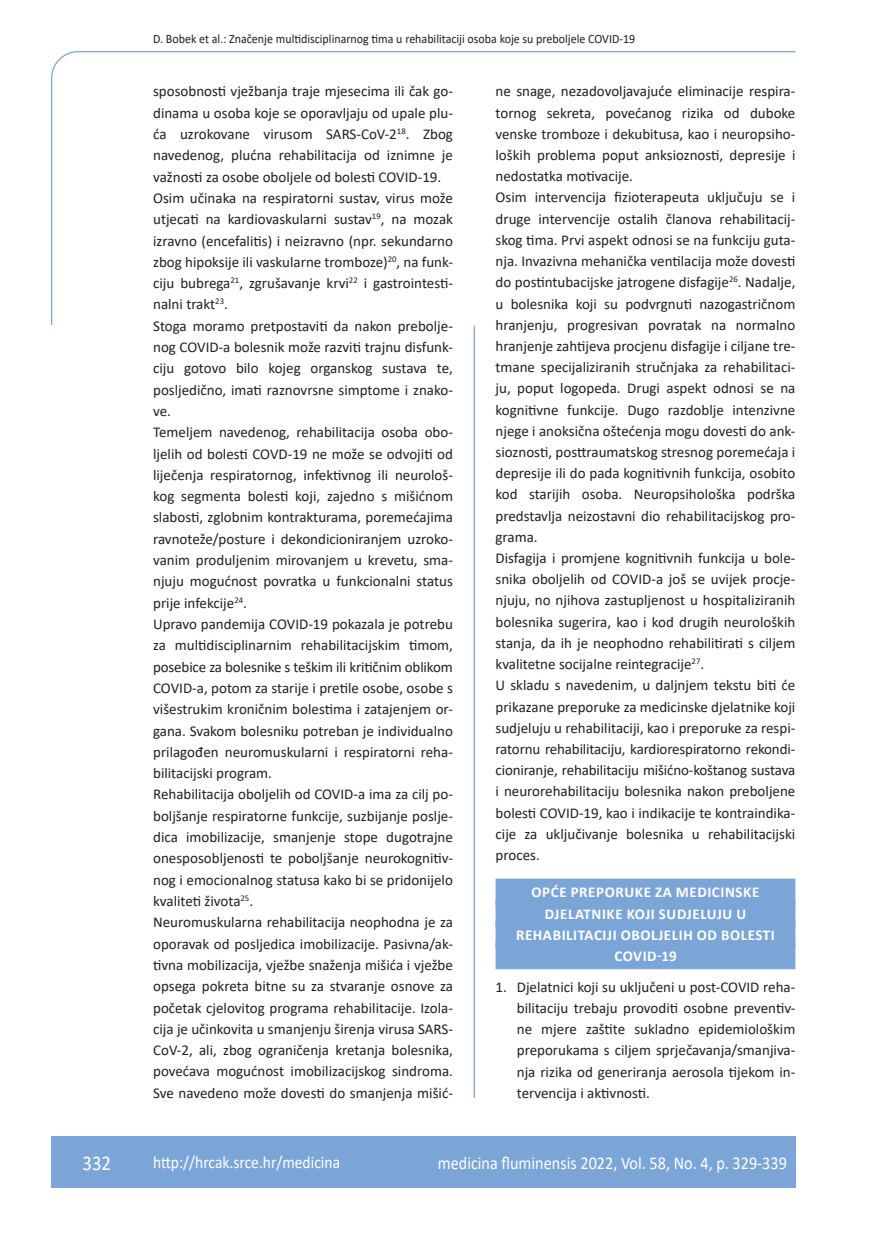
<style>
.page{position:relative;width:872px;height:1234px;background:#fff}
.page>*{position:absolute;margin:0;border:0;box-sizing:border-box;transform-origin:0 0}
.t1{font:21px "Calibri";color:#fff;scale:.9 1}
.t2{font:18px "Calibri";color:#fff;scale:.9 1}
.t3{font:17.25px "Calibri";color:#fff;scale:.9 1}
.t4{font:15px/21.3px "Calibri";color:#231f20}
.t5{font:700 15px/21.1px "Calibri";letter-spacing:.04em;color:#fff;text-align:center}
.t6{font:12.75px "Calibri";color:#231f20;scale:.94 1}
</style>
<div class="page">
<svg style="left:51px;top:51px;width:745px;height:274px"></svg>
<hr style="left:473px;top:325px;width:2px;height:772px;background:#7ca5d7">
<div style="left:51px;top:1135px;width:744px;height:51px;background:#7ca5d7"></div>
<div style="left:495px;top:878px;width:300px;height:27px;background:#7ca5d7"></div>
<div style="left:495px;top:899px;width:300px;height:27px;background:#7ca5d7"></div>
<div style="left:495px;top:920px;width:300px;height:27px;background:#7ca5d7"></div>
<div style="left:495px;top:942px;width:300px;height:27px;background:#7ca5d7"></div>
<p class="t6" style="left:153px;top:29px;width:514px">D. Bobek et al.: Značenje multidisciplinarnog tima u rehabilitaciji osoba koje su preboljele COVID-19</p>
<p class="t4" style="left:153px;top:80px;width:301px">sposobnosti vježbanja traje mjesecima ili čak go&shy;dinama u osoba koje se oporavljaju od upale plu&shy;ća uzrokovane virusom SARS-CoV-2<sup>18</sup>. Zbog navedenog, plućna rehabilitacija od iznimne je važnosti za osobe oboljele od bolesti COVID-19.<br>Osim učinaka na respiratorni sustav, virus može utjecati na kardiovaskularni sustav<sup>19</sup>, na mozak izravno (encefalitis) i neizravno (npr. sekundarno zbog hipoksije ili vaskularne tromboze)<sup>20</sup>, na funk&shy;ciju bubrega<sup>21</sup>, zgrušavanje krvi<sup>22</sup> i gastrointesti&shy;nalni trakt<sup>23</sup>.<br>Stoga moramo pretpostaviti da nakon prebolje&shy;nog COVID-a bolesnik može razviti trajnu disfunk&shy;ciju gotovo bilo kojeg organskog sustava te, posljedično, imati raznovrsne simptome i znako&shy;ve.<br>Temeljem navedenog, rehabilitacija osoba obo&shy;ljelih od bolesti COVD-19 ne može se odvojiti od liječenja respiratornog, infektivnog ili neurološ&shy;kog segmenta bolesti koji, zajedno s mišićnom slabosti, zglobnim kontrakturama, poremećajima ravnoteže/posture i dekondicioniranjem uzroko&shy;vanim produljenim mirovanjem u krevetu, sma&shy;njuju mogućnost povratka u funkcionalni status prije infekcije<sup>24</sup>.<br>Upravo pandemija COVID-19 pokazala je potrebu za multidisciplinarnim rehabilitacijskim timom, posebice za bolesnike s teškim ili kritičnim oblikom COVID-a, potom za starije i pretile osobe, osobe s višestrukim kroničnim bolestima i zatajenjem or&shy;gana. Svakom bolesniku potreban je individualno prilagođen neuromuskularni i respiratorni reha&shy;bilitacijski program.<br>Rehabilitacija oboljelih od COVID-a ima za cilj po&shy;boljšanje respiratorne funkcije, suzbijanje poslje&shy;dica imobilizacije, smanjenje stope dugotrajne onesposobljenosti te poboljšanje neurokognitiv&shy;nog i emocionalnog statusa kako bi se pridonijelo kvaliteti života<sup>25</sup>.<br>Neuromuskularna rehabilitacija neophodna je za oporavak od posljedica imobilizacije. Pasivna/ak&shy;tivna mobilizacija, vježbe snaženja mišića i vježbe opsega pokreta bitne su za stvaranje osnove za početak cjelovitog programa rehabilitacije. Izola&shy;cija je učinkovita u smanjenju širenja virusa SARS-CoV-2, ali, zbog ograničenja kretanja bolesnika, povećava mogućnost imobilizacijskog sindroma.<br>Sve navedeno može dovesti do smanjenja mišić-</p>
<p class="t4" style="left:495px;top:80px;width:301px">ne snage, nezadovoljavajuće eliminacije respira&shy;tornog sekreta, povećanog rizika od duboke venske tromboze i dekubitusa, kao i neuropsiho&shy;loških problema poput anksioznosti, depresije i nedostatka motivacije.<br>Osim intervencija fizioterapeuta uključuju se i druge intervencije ostalih članova rehabilitacij&shy;skog tima. Prvi aspekt odnosi se na funkciju guta&shy;nja. Invazivna mehanička ventilacija može dovesti do postintubacijske jatrogene disfagije<sup>26</sup>. Nadalje, u bolesnika koji su podvrgnuti nazogastričnom hranjenju, progresivan povratak na normalno hranjenje zahtijeva procjenu disfagije i ciljane tre&shy;tmane specijaliziranih stručnjaka za rehabilitaci&shy;ju, poput logopeda. Drugi aspekt odnosi se na kognitivne funkcije. Dugo razdoblje intenzivne njege i anoksična oštećenja mogu dovesti do ank&shy;sioznosti, posttraumatskog stresnog poremećaja i depresije ili do pada kognitivnih funkcija, osobito kod starijih osoba. Neuropsihološka podrška predstavlja neizostavni dio rehabilitacijskog pro&shy;grama.<br>Disfagija i promjene kognitivnih funkcija u bole&shy;snika oboljelih od COVID-a još se uvijek procje&shy;njuju, no njihova zastupljenost u hospitaliziranih bolesnika sugerira, kao i kod drugih neuroloških stanja, da ih je neophodno rehabilitirati s ciljem kvalitetne socijalne reintegracije<sup>27</sup>.<br>U skladu s navedenim, u daljnjem tekstu biti će prikazane preporuke za medicinske djelatnike koji sudjeluju u rehabilitaciji, kao i preporuke za respi&shy;ratornu rehabilitaciju, kardiorespiratorno rekondi&shy;cioniranje, rehabilitaciju mišićno-koštanog sustava i neurorehabilitaciju bolesnika nakon preboljene bolesti COVID-19, kao i indikacije te kontraindika&shy;cije za uključivanje bolesnika u rehabilitacijski proces.</p>
<p class="t5" style="left:516px;top:881px;width:260px">OPĆE PREPORUKE ZA MEDICINSKE<br>DJELATNIKE KOJI SUDJELUJU U<br>REHABILITACIJI OBOLJELIH OD BOLESTI<br>COVID-19</p>
<p class="t4" style="left:517px;top:975px;width:280px;text-align:justify;text-indent:-21px">1. Djelatnici koji su uključeni u post-COVID reha&shy;bilitaciju trebaju provoditi osobne preventiv&shy;ne mjere zaštite sukladno epidemiološkim preporukama s ciljem sprječavanja/smanjiva&shy;nja rizika od generiranja aerosola tijekom in&shy;tervencija i aktivnosti.</p>
<h1 class="t1" style="left:82px;top:1147px;width:33px">332</h1>
<p class="t3" style="left:153px;top:1149px;width:209px">http://hrcak.srce.hr/medicina</p>
<p class="t2" style="left:438px;top:1149px;width:389px">medicina fluminensis 2022, Vol. 58, No. 4, p. 329-339</p>
</div>
